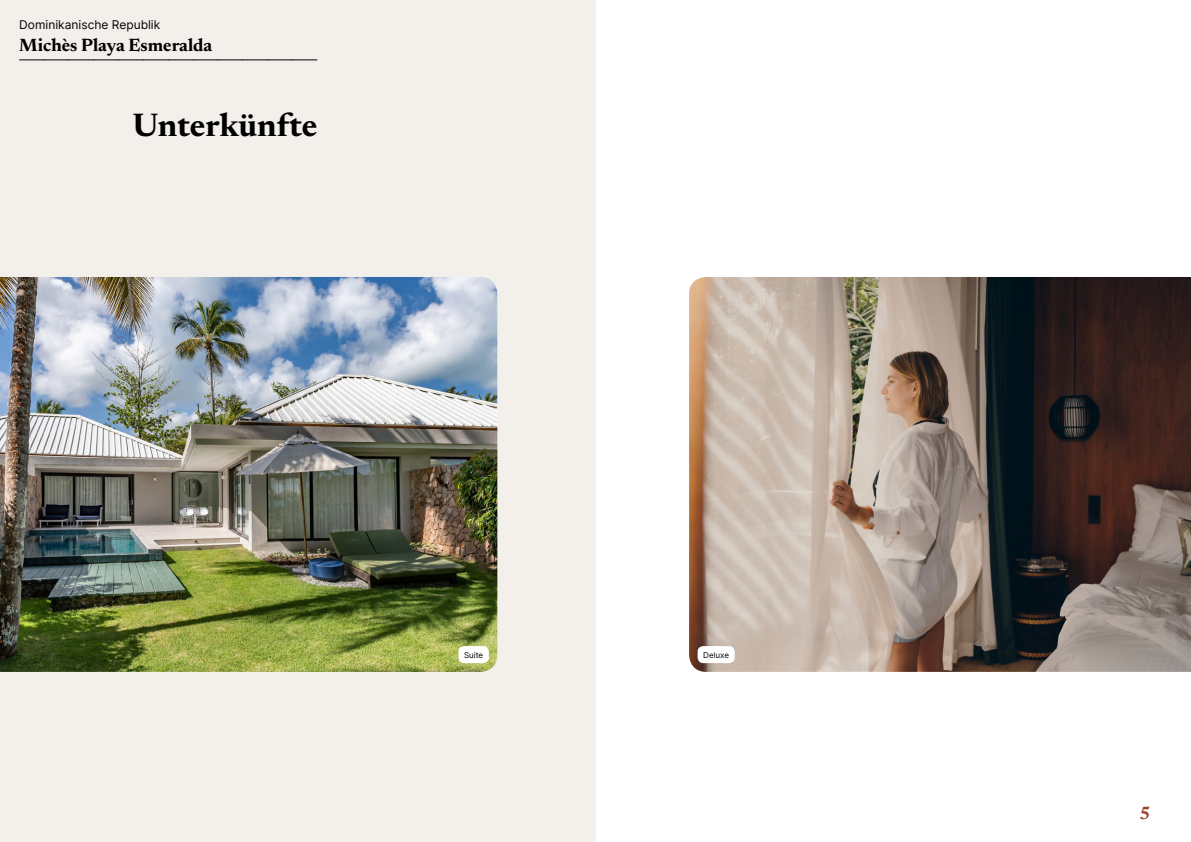
<style>
.page{position:relative;width:1191px;height:842px;background:#fff}
.page>*{position:absolute;margin:0;border:0;box-sizing:border-box;transform-origin:0 0}
.t1{font:700 33px "Newsreader 24 pt";color:#000}
.t2{font:700 18px "Newsreader 24 pt";color:#000}
.t3{font:700 18px "Newsreader 24 pt";color:#9d432c}
.t4{font:12px "Inter";color:#000}
.t5{font:8px "Inter";color:#000}
</style>
<div class="page">
<div style="left:0;top:0;width:595px;height:842px;background:#f3f0ec"></div>
<img style="left:689px;top:277px;width:502px;height:395px">
<div style="left:697px;top:646px;width:37px;height:17px;background:#fff;border-radius:6px"></div>
<img style="left:0;top:277px;width:497px;height:395px">
<div style="left:458px;top:646px;width:31px;height:17px;background:#fff;border-radius:6px"></div>
<svg style="left:20px;top:60px;width:297px;height:1px"></svg>
<p class="t4" style="left:19px;top:15px;width:143px">Dominikanische Republik</p>
<h2 class="t2" style="left:19px;top:32px;width:194px">Michès Playa Esmeralda</h2>
<h1 class="t1" style="left:133px;top:101px;width:186px">Unterkünfte</h1>
<p class="t5" style="left:464px;top:649px;width:21px">Suite</p>
<p class="t5" style="left:703px;top:649px;width:27px">Deluxe</p>
<h2 class="t3" style="left:1139px;top:800px;width:13px">5</h2>
</div>
